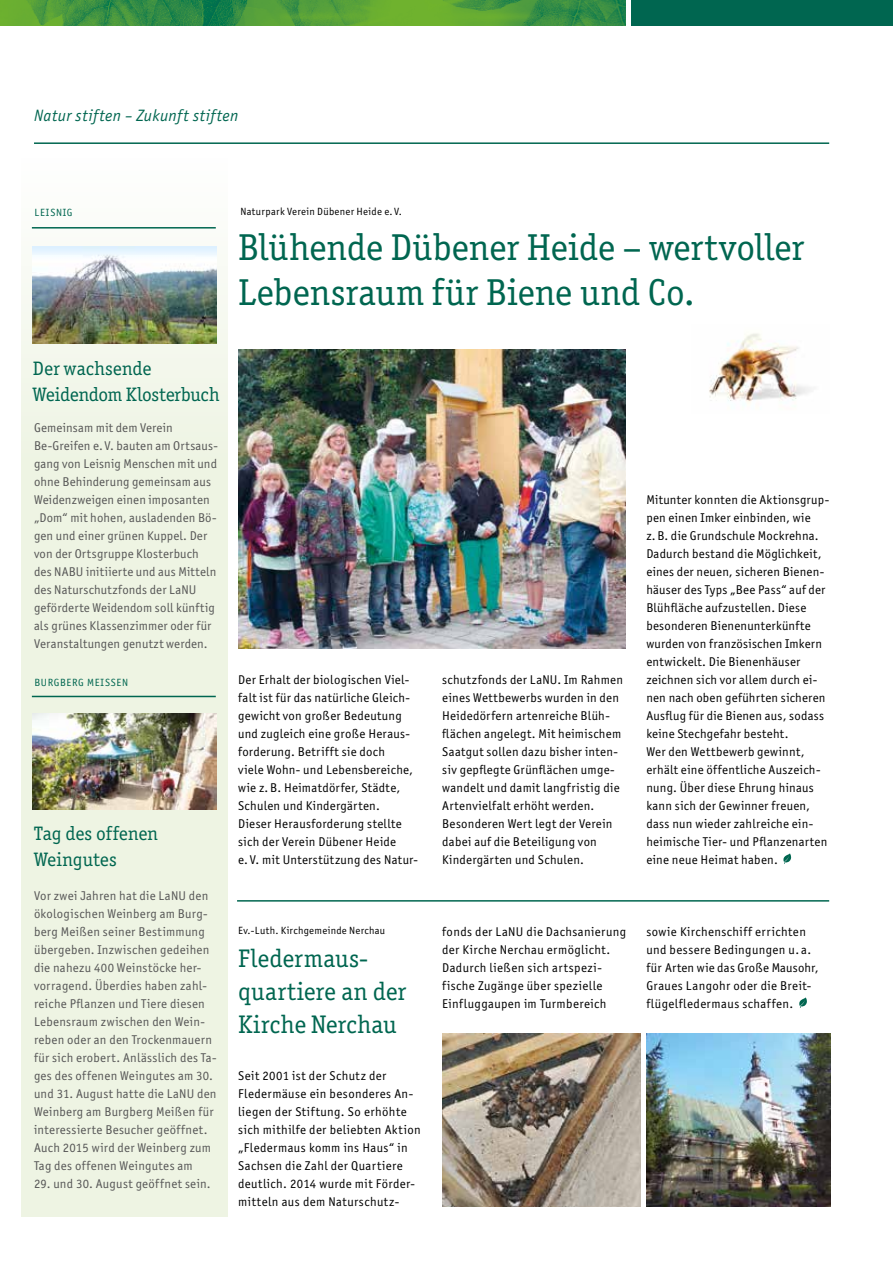
<style>
.page{position:relative;width:893px;height:1263px;background:#fff}
.page>*{position:absolute;margin:0;border:0;box-sizing:border-box;transform-origin:0 0}
.t1{font:37.5px/45px "Officina Ser ITC Book OS";letter-spacing:.005em;color:#006650}
.t2{font:25.5px/33px "Officina Ser ITC";letter-spacing:.01em;color:#006650}
.t3{font:19.5px/25.5px "Officina Ser ITC";color:#006650}
.t4{font:italic 16.5px "Officina San ITC";letter-spacing:.03em;color:#006650}
.t5{font:12.75px/18px "Officina San ITC";letter-spacing:.025em;color:#000}
.t6{font:12.75px/18px "Officina San ITC";letter-spacing:.02em;color:#565656}
.t7{font:10.5px "Officina San ITC";letter-spacing:.03em;color:#000}
.t8{font:10.5px "Officina San ITC";letter-spacing:.065em;color:#006650}
</style>
<div class="page">
<img style="left:646px;top:1033px;width:184px;height:173px">
<div style="left:21px;top:158px;width:206px;height:1058px;background:#eef4e3"></div>
<hr style="left:237px;top:900px;width:592px;height:2px;background:#006650">
<hr style="left:34px;top:142px;width:795px;height:2px;background:#006650">
<img style="left:33px;top:247px;width:184px;height:96px">
<img style="left:33px;top:713px;width:184px;height:97px">
<hr style="left:32px;top:227px;width:184px;height:2px;background:#006650">
<hr style="left:32px;top:696px;width:184px;height:1px;background:#006650">
<img style="left:0;top:0;width:625px;height:26px">
<div style="left:631px;top:0;width:262px;height:26px;background:#006650"></div>
<img style="left:442px;top:1033px;width:198px;height:173px">
<svg style="left:799px;top:997px;width:8px;height:11px"></svg>
<img style="left:238px;top:350px;width:387px;height:298px">
<img style="left:709px;top:333px;width:102px;height:71px">
<svg style="left:783px;top:853px;width:8px;height:11px"></svg>
<p class="t4" style="left:34px;top:107px;width:206px">Natur stiften – Zukunft stiften</p>
<p class="t8" style="left:35px;top:206px;width:40px">LEISNIG</p>
<p class="t7" style="left:240px;top:206px;width:163px">Naturpark Verein Dübener Heide e. V.</p>
<h1 class="t1" style="left:238px;top:225px;width:568px">Blühende Dübener Heide – wertvoller<br>Lebensraum für Biene und Co.</h1>
<h3 class="t3" style="left:33px;top:356px;width:188px">Der wachsende<br>Weidendom Klosterbuch</h3>
<p class="t6" style="left:34px;top:419px;width:185px">Gemeinsam mit dem Verein<br>Be-Greifen e.V. bauten am Ortsaus&shy;gang von Leisnig Menschen mit und ohne Behinderung gemeinsam aus<br>Weidenzweigen einen imposanten „Dom“ mit hohen, ausladenden Bö&shy;gen und einer grünen Kuppel. Der von der Ortsgruppe Klosterbuch des NABU initiierte und aus Mitteln des Naturschutzfonds der LaNU geförderte Weidendom soll künftig als grünes Klassenzimmer oder für<br>Veranstaltungen genutzt werden.</p>
<p class="t8" style="left:35px;top:676px;width:95px">BURGBERG MEISSEN</p>
<h3 class="t3" style="left:34px;top:821px;width:126px">Tag des offenen<br>Weingutes</h3>
<p class="t6" style="left:34px;top:887px;width:184px">Vor zwei Jahren hat die LaNU den ökologischen Weinberg am Burg&shy;berg Meißen seiner Bestimmung übergeben. Inzwischen gedeihen die nahezu 400 Weinstöcke her&shy;vorragend. Überdies haben zahl&shy;reiche Pflanzen und Tiere diesen<br>Lebensraum zwischen den Wein&shy;reben oder an den Trockenmauern für sich erobert. Anlässlich des Ta&shy;ges des offenen Weingutes am 30. und 31. August hatte die LaNU den<br>Weinberg am Burgberg Meißen für interessierte Besucher geöffnet.<br>Auch 2015 wird der Weinberg zum<br>Tag des offenen Weingutes am</p>
<p class="t6" style="left:34px;top:1175px;width:178px">29. und 30. August geöffnet sein.</p>
<p class="t5" style="left:238px;top:671px;width:181px">Der Erhalt der biologischen Viel&shy;falt ist für das natürliche Gleich&shy;gewicht von großer Bedeutung und zugleich eine große Heraus&shy;forderung. Betrifft sie doch<br>viele Wohn- und Lebensbereiche, wie z. B. Heimatdörfer, Städte,<br>Schulen und Kindergärten.<br>Dieser Herausforderung stellte sich der Verein Dübener Heide<br>e. V. mit Unterstützung des Natur-</p>
<p class="t5" style="left:442px;top:671px;width:182px">schutzfonds der LaNU. Im Rahmen eines Wettbewerbs wurden in den<br>Heidedörfern artenreiche Blüh&shy;flächen angelegt. Mit heimischem<br>Saatgut sollen dazu bisher inten&shy;siv gepflegte Grünflächen umge&shy;wandelt und damit langfristig die<br>Artenvielfalt erhöht werden.<br>Besonderen Wert legt der Verein dabei auf die Beteiligung von<br>Kindergärten und Schulen.</p>
<p class="t5" style="left:646px;top:491px;width:184px">Mitunter konnten die Aktionsgrup&shy;pen einen Imker einbinden, wie z.B. die Grundschule Mockrehna.<br>Dadurch bestand die Möglichkeit, eines der neuen, sicheren Bienen&shy;häuser des Typs „Bee Pass“ auf der<br>Blühfläche aufzustellen. Diese besonderen Bienenunterkünfte wurden von französischen Imkern entwickelt. Die Bienenhäuser zeichnen sich vor allem durch ei&shy;nen nach oben geführten sicheren<br>Ausflug für die Bienen aus, sodass keine Stechgefahr besteht.<br>Wer den Wettbewerb gewinnt, erhält eine öffentliche Auszeich&shy;nung. Über diese Ehrung hinaus kann sich der Gewinner freuen, dass nun wieder zahlreiche ein&shy;heimische Tier- und Pflanzenarten eine neue Heimat haben.</p>
<p class="t7" style="left:238px;top:925px;width:149px">Ev.-Luth. Kirchgemeinde Nerchau</p>
<h2 class="t2" style="left:238px;top:942px;width:170px">Fledermaus&shy;quartiere an der<br>Kirche Nerchau</h2>
<p class="t5" style="left:238px;top:1067px;width:184px">Seit 2001 ist der Schutz der<br>Fledermäuse ein besonderes An&shy;liegen der Stiftung. So erhöhte sich mithilfe der beliebten Aktion „Fledermaus komm ins Haus“ in<br>Sachsen die Zahl der Quartiere deutlich. 2014 wurde mit Förder&shy;mitteln aus dem Naturschutz-</p>
<p class="t5" style="left:442px;top:923px;width:185px">fonds der LaNU die Dachsanierung der Kirche Nerchau ermöglicht.<br>Dadurch ließen sich artspezi-- fische Zugänge über spezielle<br>Einfluggaupen im Turmbereich</p>
<p class="t5" style="left:646px;top:923px;width:174px">sowie Kirchenschiff errichten und bessere Bedingungen u. a. für Arten wie das Große Mausohr,<br>Graues Langohr oder die Breit&shy;flügelfledermaus schaffen.</p>
</div>
